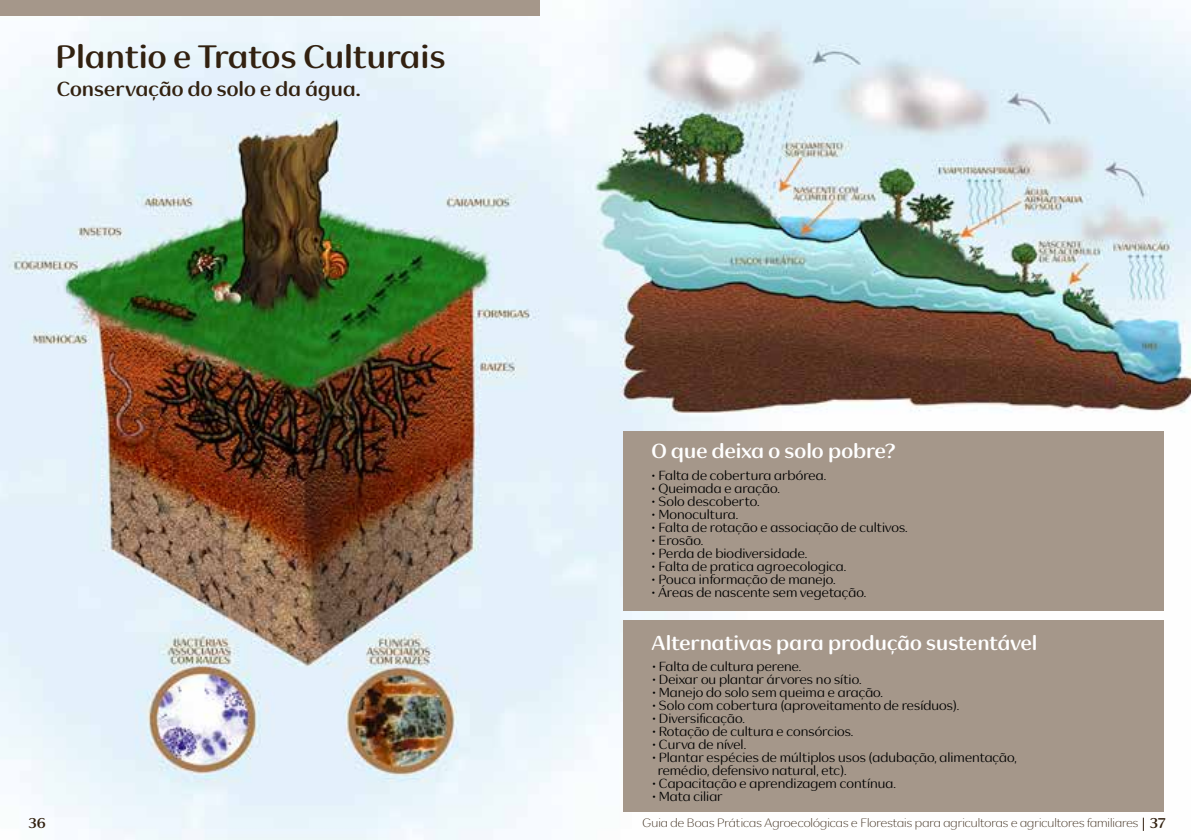
<style>
.page{position:relative;width:1191px;height:840px;background:#fff}
.page>*{position:absolute;margin:0;border:0;box-sizing:border-box;transform-origin:0 0}
.t1{font:700 32px "Natura Sans";color:#322110}
.t2{font:700 20px "Natura Sans";color:#fff}
.t3{font:700 20px "Natura Sans";color:#322110}
.t4{font:700 14px "Natura Sans";color:#322110}
.t5{font:13px/13px "Natura Sans";color:#000}
.t6{font:300 12px "Natura Sans";color:#322110}
.s1{font-weight:700;font-size:14px}
</style>
<div class="page">
<img style="left:0;top:0;width:1191px;height:839px">
<div style="left:624px;top:431px;width:540px;height:179px;background:#a5978a"></div>
<div style="left:624px;top:619px;width:540px;height:192px;background:#a5978a"></div>
<svg style="left:1142px;top:817px;width:1px;height:13px"></svg>
<div style="left:0;top:0;width:540px;height:16px;background:#a5978a"></div>
<h1 class="t1" style="left:55px;top:37px;width:392px">Plantio e Tratos Culturais</h1>
<h2 class="t3" style="left:57px;top:77px;width:305px">Conservação do solo e da água.</h2>
<h2 class="t2" style="left:651px;top:438px;width:246px">O que deixa o solo pobre?</h2>
<p class="t5" style="left:651px;top:468px;width:176px">• Falta de cobertura arbórea.</p>
<p class="t5" style="left:651px;top:481px;width:130px">• Queimada e aração.</p>
<p class="t5" style="left:651px;top:494px;width:109px">• Solo descoberto.</p>
<p class="t5" style="left:651px;top:507px;width:88px">• Monocultura.</p>
<p class="t5" style="left:651px;top:520px;width:258px">• Falta de rotação e associação de cultivos.</p>
<p class="t5" style="left:651px;top:533px;width:53px">• Erosão.</p>
<p class="t5" style="left:651px;top:546px;width:157px">• Perda de biodiversidade.</p>
<p class="t5" style="left:651px;top:559px;width:196px">• Falta de pratica agroecologica.</p>
<p class="t5" style="left:651px;top:572px;width:186px">• Pouca informação de manejo.</p>
<p class="t5" style="left:651px;top:585px;width:216px">• Áreas de nascente sem vegetação.</p>
<h2 class="t2" style="left:652px;top:630px;width:387px">Alternativas para produção sustentável</h2>
<p class="t5" style="left:652px;top:659px;width:151px">• Falta de cultura perene.</p>
<p class="t5" style="left:652px;top:672px;width:211px">• Deixar ou plantar árvores no sítio.</p>
<p class="t5" style="left:652px;top:685px;width:233px">• Manejo do solo sem queima e aração.</p>
<p class="t5" style="left:652px;top:698px;width:309px">• Solo com cobertura (aproveitamento de resíduos).</p>
<p class="t5" style="left:652px;top:711px;width:95px">• Diversificação.</p>
<p class="t5" style="left:652px;top:724px;width:203px">• Rotação de cultura e consórcios.</p>
<p class="t5" style="left:652px;top:737px;width:96px">• Curva de nível.</p>
<p class="t5" style="left:657px;top:750px;width:361px;text-indent:-6px">• Plantar espécies de múltiplos usos (adubação, alimentação, remédio, defensivo natural, etc).</p>
<p class="t5" style="left:652px;top:776px;width:245px">• Capacitação e aprendizagem contínua.</p>
<p class="t5" style="left:652px;top:789px;width:72px">• Mata ciliar</p>
<p class="t4" style="left:28px;top:814px;width:19px">36</p>
<p class="t6" style="left:642px;top:815px;width:524px">Guia de Boas Práticas Agroecológicas e Florestais para agricultoras e agricultores familiares <span class="s1">37</span></p>
</div>
